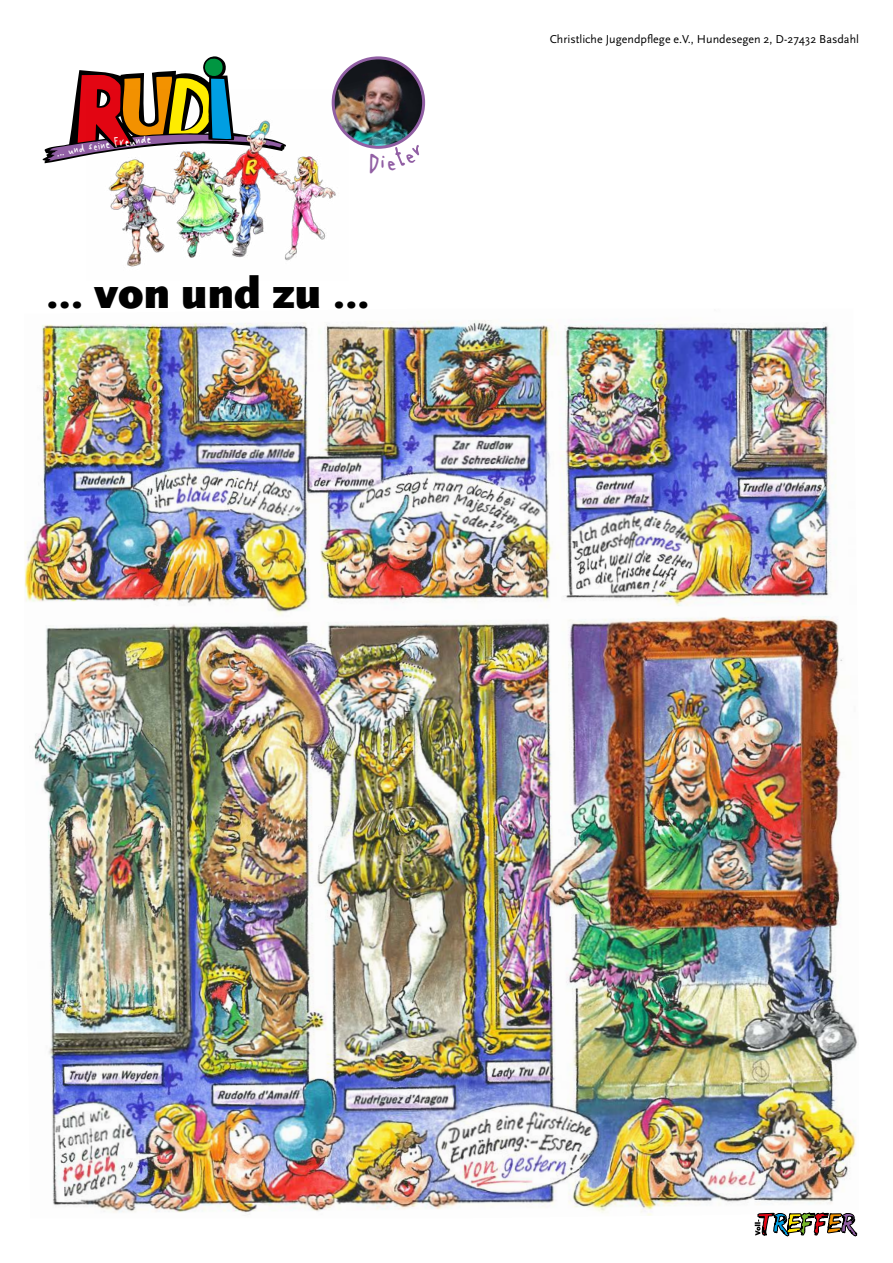
<style>
.page{position:relative;width:893px;height:1263px;background:#fff}
.page>*{position:absolute;margin:0;border:0;box-sizing:border-box;transform-origin:0 0}
.t1{font:900 45px "Scala Sans OT";color:#000}
.t2{font:20.25px "Handschrift";color:#fff}
.t3{font:12px "Scala Sans OT";color:#000}
</style>
<div class="page">
<img style="left:24px;top:320px;width:834px;height:896px">
<svg style="left:755px;top:1212px;width:102px;height:24px"></svg>
<img style="left:333px;top:59px;width:91px;height:88px">
<div style="left:332px;top:56px;width:93px;height:93px;border:3px solid #915fa4;border-radius:50%"></div>
<img style="left:108px;top:90px;width:241px;height:177px">
<svg style="left:369px;top:144px;width:54px;height:5px"></svg>
<svg style="left:43px;top:56px;width:243px;height:107px"></svg>
<h2 class="t2" style="left:87px;top:138px;width:24px;rotate:-8deg">seine</h2>
<h2 class="t2" style="left:113px;top:134px;width:23px;rotate:-7deg">Freu</h2>
<h1 class="t1" style="left:46px;top:268px;width:325px">... von und zu ...</h1>
<p class="t3" style="left:550px;top:32px;width:311px">Christliche Jugendpflege e.V., Hundesegen 2, D-27432 Basdahl</p>
</div>
